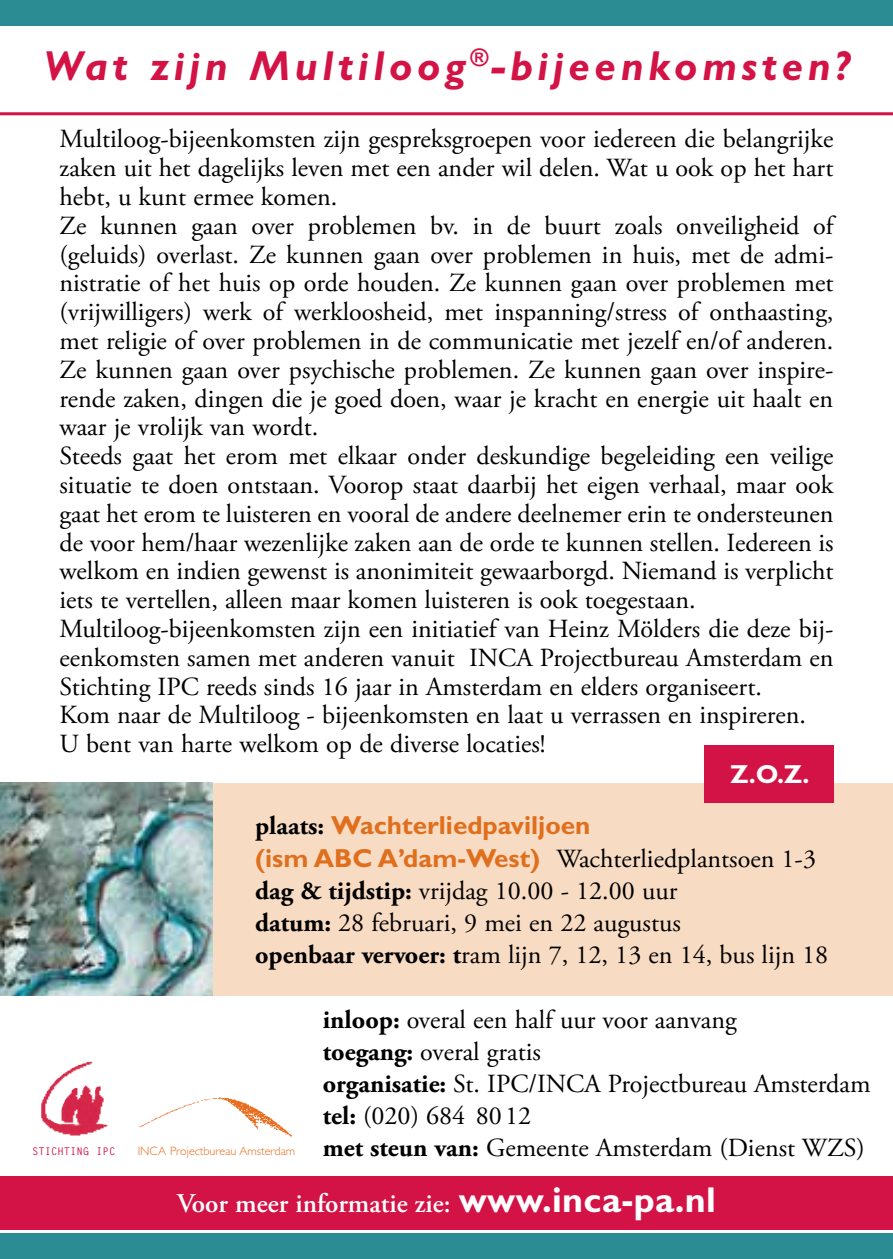
<style>
.page{position:relative;width:893px;height:1259px;background:#fff}
.page>*{position:absolute;margin:0;border:0;box-sizing:border-box;transform-origin:0 0}
.t1{font:italic 700 42px "Gill Sans";letter-spacing:.11em;color:#d31245}
.t2{font:600 27px "Adobe Garamond Pro";color:#fff}
.t3{font:26.1px/28.8px "Adobe Garamond Pro";color:#000}
.t4{font:700 26.1px "Gill Sans";color:#df6f1d}
.t5{font:700 26.1px "Gill Sans";color:#fff}
.t6{font:700 10.5px "Letter Gothic Std";color:#d31245}
.s1{font-family:"Adobe Garamond Pro";color:#000}
.s2{font-family:"Gill Sans";font-weight:700;color:#df6f1d}
.s3{font-weight:700}
.s4{font-family:"Gill Sans";font-weight:300;font-size:12px;color:#e86d1f}
.s5{font-family:"Gill Sans";font-weight:700;font-size:36px}
</style>
<div class="page">
<div style="left:0;top:1176px;width:893px;height:53px;background:#d31245"></div>
<hr style="left:0;top:112px;width:893px;height:3px;background:#d31245">
<div style="left:0;top:0;width:893px;height:26px;background:#2b8d93"></div>
<div style="left:0;top:1233px;width:893px;height:26px;background:#2b8d93"></div>
<img style="left:41px;top:1061px;width:68px;height:75px">
<img style="left:139px;top:1097px;width:153px;height:40px">
<div style="left:60px;top:783px;width:833px;height:212px;background:#f8dbc3"></div>
<img style="left:0;top:783px;width:213px;height:212px">
<div style="left:704px;top:745px;width:129px;height:58px;background:#d31245"></div>
<h1 class="t1" style="left:44px;top:41px;width:807px">Wat zijn Multiloog<sup>®</sup>-bijeenkomsten?</h1>
<p class="t3" style="left:60px;top:126px;width:775px">Multiloog-bijeenkomsten zijn gespreksgroepen voor iedereen die belangrijke zaken uit het dagelijks leven met een ander wil delen. Wat u ook op het hart hebt, u kunt ermee komen.<br>Ze kunnen gaan over problemen bv. in de buurt zoals onveiligheid of (geluids) overlast. Ze kunnen gaan over problemen in huis, met de admi&shy;nistratie of het huis op orde houden. Ze kunnen gaan over problemen met (vrijwilligers) werk of werkloosheid, met inspanning/stress of onthaasting, met religie of over problemen in de communicatie met jezelf en/of anderen.<br>Ze kunnen gaan over psychische problemen. Ze kunnen gaan over inspire&shy;rende zaken, dingen die je goed doen, waar je kracht en energie uit haalt en waar je vrolijk van wordt.<br>Steeds gaat het erom met elkaar onder deskundige begeleiding een veilige situatie te doen ontstaan. Voorop staat daarbij het eigen verhaal, maar ook gaat het erom te luisteren en vooral de andere deelnemer erin te ondersteunen de voor hem/haar wezenlijke zaken aan de orde te kunnen stellen. Iedereen is welkom en indien gewenst is anonimiteit gewaarborgd. Niemand is verplicht iets te vertellen, alleen maar komen luisteren is ook toegestaan.<br>Multiloog-bijeenkomsten zijn een initiatief van Heinz Mölders die deze bij&shy;eenkomsten samen met anderen vanuit INCA Projectbureau Amsterdam en Stichting IPC reeds sinds 16 jaar in Amsterdam en elders organiseert.<br>Kom naar de Multiloog - bijeenkomsten en laat u verrassen en inspireren.<br>U bent van harte welkom op de diverse locaties!</p>
<p class="t5" style="left:731px;top:758px;width:80px">Z.O.Z.</p>
<p class="t6" style="left:32px;top:1144px;width:85px">STICHTING IPC</p>
<p class="t4" style="left:255px;top:810px;width:337px"><span class="s1">plaats:</span> Wachterliedpaviljoen</p>
<p class="t3" style="left:255px;top:843px;width:575px;line-height:32.1px"><span class="s2">(ism ABC A’dam-West)</span> Wachterliedplantsoen 1-3 <span class="s3">dag &amp; tijdstip:</span> vrijdag 10.00 - 12.00 uur<br><span class="s3">datum:</span> 28 februari, 9 mei en 22 augustus<br><span class="s3">openbaar vervoer: t</span>ram lijn 7, 12, 13 en 14, bus lijn 18</p>
<p class="t3" style="left:323px;top:1005px;width:415px"><span class="s3">inloop:</span> overal een half uur voor aanvang</p>
<p class="t3" style="left:323px;top:1038px;width:220px"><span class="s3">toegang:</span> overal gratis</p>
<p class="t3" style="left:323px;top:1070px;width:549px"><span class="s3">organisatie:</span> St. IPC/INCA Projectbureau Amsterdam</p>
<p class="t3" style="left:323px;top:1102px;width:210px"><span class="s3">tel:</span> (020) 684 80 12</p>
<p class="t3" style="left:138px;top:1134px;width:729px"><span class="s4">INCA Projectbureau Amsterdam</span> <span class="s3">met steun van:</span> Gemeente Amsterdam (Dienst WZS)</p>
<p class="t2" style="left:177px;top:1188px;width:540px">Voor meer informatie zie: <span class="s5">www.inca-pa.nl</span></p>
</div>
